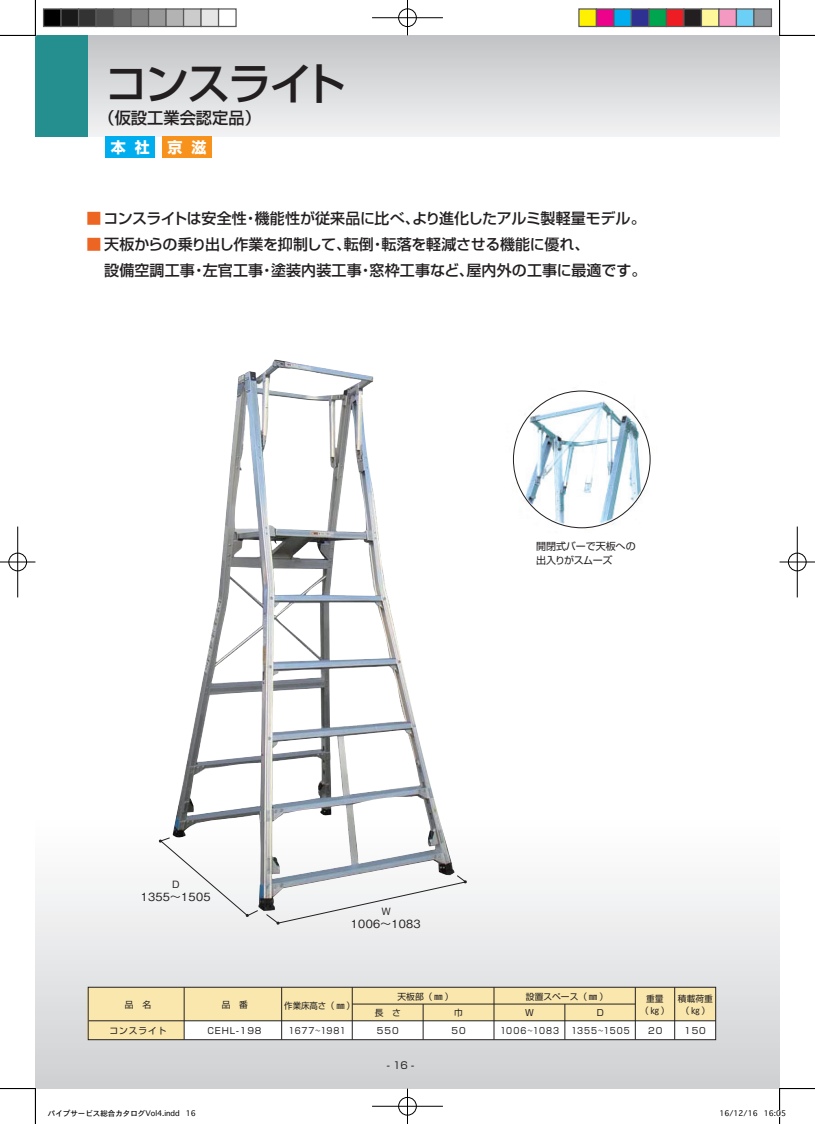
<style>
.page{position:relative;width:815px;height:1124px;background:#fff}
.page>*{position:absolute;margin:0;border:0;box-sizing:border-box;transform-origin:0 0}
.t1{font:500 43.75px "Shin Go Pr 5";letter-spacing:-.06em;color:#231f20}
.t2{font:500 16.25px "Shin Go Pr 5";color:#231f20}
.t3{font:500 15px/26.2px "Shin Go Pr 5";color:#231f20}
.t4{font:700 15px "Shin Go";color:#fff}
.t5{font:500 11.25px "Gothic BBB Pr 5";letter-spacing:.025em;color:#231f20}
.t6{font:10px/13.8px "Shin Go Pr 5";letter-spacing:-.01em;color:#231f20}
.t7{font:500 10px "Gothic BBB Pr 5";color:#231f20}
.t8{font:9.75px "Shin Go Pr 5";color:#231f20}
.t9{font:8.75px/12.5px "Shin Go Pr 5";letter-spacing:.1em;color:#231f20;text-align:center}
.t10{font:8.75px "Shin Go Pr 5";letter-spacing:.13em;color:#231f20;scale:.9 1}
.t11{font:8.75px "Shin Go Pr 5";letter-spacing:.08em;color:#231f20;scale:.9 1}
.t12{font:8.75px "Shin Go Pr 5";letter-spacing:.1em;color:#231f20;scale:.96 1}
.t13{font:7.5px "Osaka";color:#000}
.s1{color:#ec6522}
</style>
<div class="page">
<div style="left:35px;top:812px;width:745px;height:276px;background:linear-gradient(to bottom,#fff,#cecfd2)"></div>
<img style="left:512px;top:390px;width:139px;height:139px">
<img style="left:173px;top:359px;width:282px;height:551px">
<div style="left:88px;top:987px;width:627px;height:52px;background:#fff"></div>
<div style="left:88px;top:987px;width:627px;height:33px;background:#f9e7ae"></div>
<div style="left:88px;top:987px;width:96px;height:52px;background:#f9e7ae"></div>
<hr style="left:281px;top:987px;width:1px;height:52px;background:#231f20">
<hr style="left:184px;top:987px;width:1px;height:52px;background:#231f20">
<hr style="left:352px;top:987px;width:1px;height:52px;background:#231f20">
<hr style="left:423px;top:1003px;width:1px;height:36px;background:#231f20">
<hr style="left:494px;top:987px;width:1px;height:52px;background:#231f20">
<hr style="left:565px;top:1003px;width:1px;height:36px;background:#231f20">
<hr style="left:674px;top:987px;width:1px;height:52px;background:#231f20">
<hr style="left:635px;top:987px;width:1px;height:52px;background:#231f20">
<hr style="left:89px;top:1020px;width:627px;height:1px;background:#231f20">
<div style="left:88px;top:986px;width:628px;height:53px;border:1px solid #231f20"></div>
<hr style="left:352px;top:1003px;width:283px;height:1px;background:#231f20">
<div style="left:159px;top:837px;width:99px;height:80px;background:#f5f5f6"></div>
<svg style="left:266px;top:875px;width:201px;height:49px"></svg>
<div style="left:35px;top:35px;width:745px;height:102px;background:linear-gradient(to bottom,#c2c3c5,#f2f2f4)"></div>
<div style="left:35px;top:35px;width:53px;height:102px;background:#258f8f"></div>
<div style="left:106px;top:137px;width:49px;height:21px;background:#00aeef"></div>
<div style="left:162px;top:137px;width:50px;height:21px;background:#f7931d"></div>
<hr style="left:0;top:35px;width:35px;height:1px;background:#000">
<hr style="left:780px;top:35px;width:35px;height:1px;background:#000">
<hr style="left:0;top:1088px;width:35px;height:1px;background:#000">
<hr style="left:780px;top:1088px;width:35px;height:1px;background:#000">
<hr style="left:35px;top:0;width:1px;height:35px;background:#000">
<hr style="left:35px;top:1088px;width:1px;height:35px;background:#000">
<hr style="left:779px;top:0;width:1px;height:35px;background:#000">
<hr style="left:779px;top:1088px;width:1px;height:35px;background:#000">
<div style="left:398px;top:8px;width:19px;height:19px;border:2px solid #fff;border-radius:50%"></div>
<hr style="left:372px;top:17px;width:71px;height:2px;background:#fff">
<div style="left:398px;top:9px;width:19px;height:18px;border:1px solid #000;border-radius:50%"></div>
<hr style="left:372px;top:18px;width:71px;height:1px;background:#000">
<hr style="left:407px;top:0;width:1px;height:35px;background:#000">
<div style="left:398px;top:1096px;width:19px;height:19px;border:2px solid #fff;border-radius:50%"></div>
<div style="left:398px;top:1096px;width:19px;height:19px;border:1px solid #000;border-radius:50%"></div>
<hr style="left:372px;top:1105px;width:71px;height:1px;background:#000">
<hr style="left:407px;top:1088px;width:1px;height:35px;background:#000">
<div style="left:8px;top:552px;width:19px;height:19px;border:2px solid #fff;border-radius:50%"></div>
<hr style="left:17px;top:526px;width:2px;height:71px;background:#fff">
<div style="left:9px;top:553px;width:18px;height:18px;border:1px solid #000;border-radius:50%"></div>
<hr style="left:0;top:561px;width:35px;height:1px;background:#000">
<hr style="left:18px;top:526px;width:1px;height:71px;background:#000">
<div style="left:787px;top:552px;width:20px;height:19px;border:2px solid #fff;border-radius:50%"></div>
<hr style="left:796px;top:526px;width:2px;height:71px;background:#fff">
<div style="left:788px;top:553px;width:18px;height:18px;border:1px solid #000;border-radius:50%"></div>
<hr style="left:780px;top:561px;width:35px;height:1px;background:#000">
<hr style="left:797px;top:526px;width:1px;height:71px;background:#000">
<div style="left:44px;top:9px;width:17px;height:17px;background:#000"></div>
<div style="left:43px;top:8px;width:19px;height:19px;border:1px solid #595959"></div>
<div style="left:61px;top:9px;width:18px;height:17px;background:#1a1a1a"></div>
<div style="left:60px;top:8px;width:19px;height:19px;border:1px solid #595959"></div>
<div style="left:79px;top:9px;width:17px;height:17px;background:#333"></div>
<div style="left:78px;top:8px;width:19px;height:19px;border:1px solid #595959"></div>
<div style="left:96px;top:9px;width:18px;height:17px;background:#4d4d4d"></div>
<div style="left:95px;top:8px;width:19px;height:19px;border:1px solid #595959"></div>
<div style="left:114px;top:9px;width:17px;height:17px;background:#666"></div>
<div style="left:113px;top:8px;width:19px;height:19px;border:1px solid #595959"></div>
<div style="left:131px;top:9px;width:18px;height:17px;background:#808080"></div>
<div style="left:130px;top:8px;width:19px;height:19px;border:1px solid #595959"></div>
<div style="left:149px;top:9px;width:17px;height:17px;background:#999"></div>
<div style="left:148px;top:8px;width:19px;height:19px;border:1px solid #595959"></div>
<div style="left:166px;top:9px;width:18px;height:17px;background:#b3b3b3"></div>
<div style="left:165px;top:8px;width:19px;height:19px;border:1px solid #595959"></div>
<div style="left:184px;top:9px;width:17px;height:17px;background:#ccc"></div>
<div style="left:183px;top:8px;width:19px;height:19px;border:1px solid #595959"></div>
<div style="left:201px;top:9px;width:18px;height:17px;background:#e6e6e6"></div>
<div style="left:200px;top:8px;width:19px;height:19px;border:1px solid #595959"></div>
<div style="left:218px;top:8px;width:19px;height:19px;border:1px solid #595959"></div>
<div style="left:579px;top:9px;width:17px;height:17px;background:#fff101"></div>
<div style="left:578px;top:8px;width:19px;height:19px;border:1px solid #595959"></div>
<div style="left:596px;top:9px;width:18px;height:17px;background:#ed028c"></div>
<div style="left:596px;top:8px;width:19px;height:19px;border:1px solid #595959"></div>
<div style="left:614px;top:9px;width:17px;height:17px;background:#00aeef"></div>
<div style="left:613px;top:8px;width:19px;height:19px;border:1px solid #595959"></div>
<div style="left:631px;top:9px;width:18px;height:17px;background:#2e3092"></div>
<div style="left:631px;top:8px;width:19px;height:19px;border:1px solid #595959"></div>
<div style="left:649px;top:9px;width:17px;height:17px;background:#00a54f"></div>
<div style="left:648px;top:8px;width:19px;height:19px;border:1px solid #595959"></div>
<div style="left:666px;top:9px;width:18px;height:17px;background:#ee1d23"></div>
<div style="left:666px;top:8px;width:19px;height:19px;border:1px solid #595959"></div>
<div style="left:684px;top:9px;width:17px;height:17px;background:#231f20"></div>
<div style="left:683px;top:8px;width:19px;height:19px;border:1px solid #595959"></div>
<div style="left:701px;top:9px;width:18px;height:17px;background:#fff79a"></div>
<div style="left:701px;top:8px;width:19px;height:19px;border:1px solid #595959"></div>
<div style="left:719px;top:9px;width:17px;height:17px;background:#f499c2"></div>
<div style="left:718px;top:8px;width:19px;height:19px;border:1px solid #595959"></div>
<div style="left:736px;top:9px;width:18px;height:17px;background:#6bcff6"></div>
<div style="left:736px;top:8px;width:19px;height:19px;border:1px solid #595959"></div>
<div style="left:754px;top:9px;width:17px;height:17px;background:#939598"></div>
<div style="left:753px;top:8px;width:19px;height:19px;border:1px solid #595959"></div>
<h1 class="t1" style="left:105px;top:48px;width:244px">コンスライト</h1>
<p class="t2" style="left:98px;top:105px;width:164px">（仮設工業会認定品）</p>
<p class="t4" style="left:111px;top:137px;width:97px">本社 京滋</p>
<p class="t3" style="left:86px;top:204px;width:561px"><span class="s1">■</span> コンスライトは安全性・機能性が従来品に比べ、より進化したアルミ製軽量モデル。</p>
<p class="t3" style="left:104px;top:230px;width:544px;text-indent:-18px"><span class="s1">■</span> 天板からの乗り出し作業を抑制して、転倒・転落を軽減させる機能に優れ、<br>設備空調工事・左官工事・塗装内装工事・窓枠工事など、屋内外の工事に最適です。</p>
<p class="t7" style="left:172px;top:875px;width:9px">D</p>
<p class="t5" style="left:141px;top:887px;width:71px">1355～1505</p>
<p class="t6" style="left:536px;top:538px;width:101px">開閉式バーで天板への出入りがスムーズ</p>
<p class="t7" style="left:381px;top:903px;width:11px">W</p>
<p class="t5" style="left:351px;top:914px;width:71px">1006～1083</p>
<p class="t9" style="left:222px;top:997px;width:28px">品　番</p>
<p class="t9" style="left:207px;top:1023px;width:56px">CEHL-198</p>
<p class="t9" style="left:125px;top:997px;width:28px">品　名</p>
<p class="t9" style="left:110px;top:1023px;width:58px">コンスライト</p>
<p class="t11" style="left:288px;top:1022px;width:65px">1677~1981</p>
<p class="t12" style="left:284px;top:998px;width:75px">作業床高さ（㎜）</p>
<p class="t9" style="left:398px;top:989px;width:57px">天板部（㎜）</p>
<p class="t9" style="left:526px;top:989px;width:84px">設置スペース（㎜）</p>
<p class="t9" style="left:640px;top:991px;width:31px">重量<br>（㎏）</p>
<p class="t9" style="left:678px;top:991px;width:36px">積載荷重（㎏）</p>
<p class="t9" style="left:375px;top:1005px;width:27px">長 さ</p>
<p class="t9" style="left:454px;top:1005px;width:10px">巾</p>
<p class="t9" style="left:525px;top:1005px;width:10px">W</p>
<p class="t9" style="left:597px;top:1005px;width:9px">D</p>
<p class="t9" style="left:377px;top:1023px;width:23px">550</p>
<p class="t9" style="left:452px;top:1023px;width:16px">50</p>
<p class="t10" style="left:500px;top:1022px;width:67px">1006~1083</p>
<p class="t10" style="left:571px;top:1022px;width:67px">1355~1505</p>
<p class="t9" style="left:648px;top:1023px;width:16px">20</p>
<p class="t9" style="left:684px;top:1023px;width:23px">150</p>
<p class="t8" style="left:387px;top:1057px;width:29px">- 16 -</p>
<p class="t13" style="left:48px;top:1108px;width:149px">パイプサービス総合カタログVol4.indd 16</p>
<p class="t13" style="left:720px;top:1108px;width:68px">16/12/16 16:05</p>
</div>
